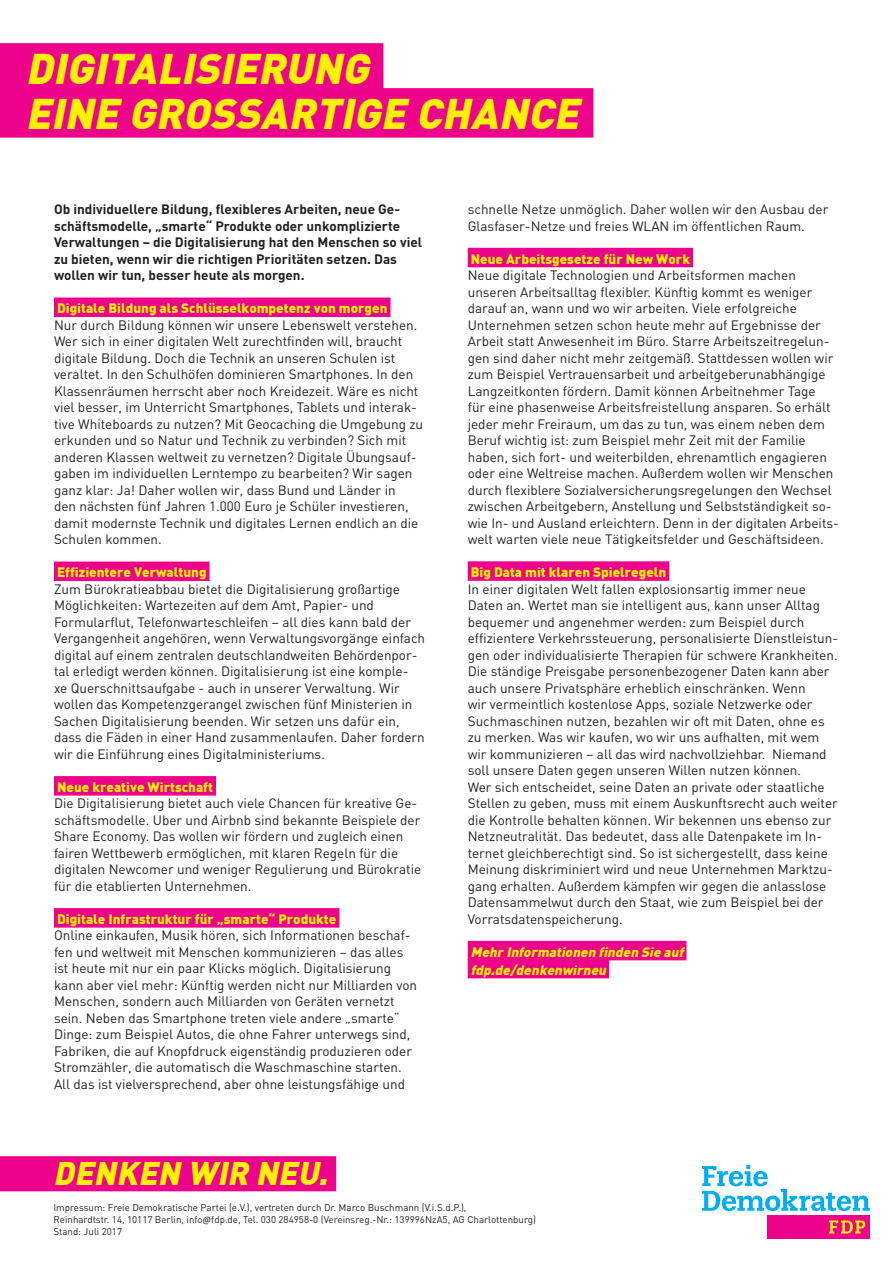
<style>
.page{position:relative;width:893px;height:1263px;background:#fff}
.page>*{position:absolute;margin:0;border:0;box-sizing:border-box;transform-origin:0 0}
.t1{font:italic 900 42px/45px "DIN";color:#fff101}
.t2{font:italic 900 32.1px "DIN";color:#fff101}
.t3{font:13.5px/16.5px "DIN";color:#231f20}
.t4{font:700 13.5px/16.5px "DIN";color:#231f20}
.t5{font:900 13.5px "DIN";color:#fff101}
.t6{font:italic 900 13.5px/18px "DIN";color:#fff101}
.t7{font:9.75px/11.7px "DIN";color:#231f20}
.s1{font-family:"Calibri"}
</style>
<div class="page">
<div style="left:54px;top:298px;width:337px;height:19px;background:#ed028c"></div>
<div style="left:54px;top:562px;width:156px;height:19px;background:#ed028c"></div>
<div style="left:54px;top:776px;width:162px;height:20px;background:#ed028c"></div>
<div style="left:54px;top:908px;width:285px;height:20px;background:#ed028c"></div>
<div style="left:468px;top:248px;width:225px;height:19px;background:#ed028c"></div>
<div style="left:468px;top:561px;width:201px;height:20px;background:#ed028c"></div>
<div style="left:468px;top:941px;width:218px;height:19px;background:#ed028c"></div>
<div style="left:468px;top:959px;width:141px;height:19px;background:#ed028c"></div>
<div style="left:0;top:43px;width:383px;height:50px;background:#ed028c"></div>
<div style="left:0;top:88px;width:593px;height:50px;background:#ed028c"></div>
<div style="left:0;top:1156px;width:336px;height:35px;background:#ed028c"></div>
<svg style="left:702px;top:1165px;width:168px;height:46px"></svg>
<div style="left:768px;top:1215px;width:102px;height:24px;background:#ed028c"></div>
<svg style="left:829px;top:1220px;width:36px;height:13px"></svg>
<h1 class="t1" style="left:25px;top:44px;width:565px">DIGITALISIERUNG<br>EINE GROSSARTIGE CHANCE</h1>
<p class="t4" style="left:54px;top:201px;width:370px">Ob individuellere Bildung, flexibleres Arbeiten, neue Ge&shy;schäftsmodelle, „smarte“ Produkte oder unkomplizierte Verwaltungen – die Digitalisierung hat den Menschen so viel zu bieten, wenn wir die richtigen Prioritäten setzen. Das wollen wir tun, besser heute als morgen.</p>
<p class="t5" style="left:57px;top:299px;width:332px">Digitale Bildung als Schlüsselkompetenz von morgen</p>
<p class="t3" style="left:54px;top:316px;width:371px">Nur durch Bildung können wir unsere Lebenswelt verstehen.<br>Wer sich in einer digitalen Welt zurechtfinden will, braucht digitale Bildung. Doch die Technik an unseren Schulen ist veraltet. In den Schulhöfen dominieren Smartphones. In den Klassenräumen herrscht aber noch Kreidezeit. Wäre es nicht viel besser, im Unterricht Smartphones, Tablets und interak&shy;tive Whiteboards zu nutzen? Mit Geocaching die Umgebung zu erkunden und so Natur und Technik zu verbinden? Sich mit anderen Klassen weltweit zu vernetzen? Digitale Übungsauf&shy;gaben im individuellen Lerntempo zu bearbeiten? Wir sagen ganz klar: Ja! Daher wollen wir, dass Bund und Länder in<br>den nächsten fünf Jahren 1.000 Euro je Schüler investieren, damit modernste Technik und digitales Lernen endlich an die Schulen kommen.</p>
<p class="t5" style="left:57px;top:563px;width:151px">Effizientere Verwaltung</p>
<p class="t3" style="left:54px;top:580px;width:373px">Zum Bürokratieabbau bietet die Digitalisierung großartige Möglichkeiten: Wartezeiten auf dem Amt, Papier- und Formularflut, Telefonwarteschleifen – all dies kann bald der Vergangenheit angehören, wenn Verwaltungsvorgänge einfach digital auf einem zentralen deutschlandweiten Behördenpor&shy;tal erledigt werden können. Digitalisierung ist eine komple-<br>xe Querschnittsaufgabe - auch in unserer Verwaltung. Wir wollen das Kompetenzgerangel zwischen fünf Ministerien in Sachen Digitalisierung beenden. Wir setzen uns dafür ein, dass die Fäden in einer Hand zusammenlaufen. Daher fordern wir die Einführung eines Digitalministeriums.</p>
<p class="t5" style="left:57px;top:778px;width:158px">Neue kreative Wirtschaft</p>
<p class="t3" style="left:54px;top:795px;width:369px">Die Digitalisierung bietet auch viele Chancen für kreative Ge&shy;schäftsmodelle. Uber und Airbnb sind bekannte Beispiele der Share Economy. Das wollen wir fördern und zugleich einen fairen Wettbewerb ermöglichen, mit klaren Regeln für die digitalen Newcomer und weniger Regulierung und Bürokratie für die etablierten Unternehmen.</p>
<p class="t5" style="left:57px;top:910px;width:281px">Digitale Infrastruktur für „smarte“ Produkte</p>
<p class="t3" style="left:54px;top:927px;width:365px">Online einkaufen, Musik hören, sich Informationen beschaf&shy;fen und weltweit mit Menschen kommunizieren – das alles ist heute mit nur ein paar Klicks möglich. Digitalisierung kann aber viel mehr: Künftig werden nicht nur Milliarden von Menschen, sondern auch Milliarden von Geräten vernetzt sein. Neben das Smartphone treten viele andere „smarte“ Dinge: zum Beispiel Autos, die ohne Fahrer unterwegs sind, Fabriken, die auf Knopfdruck eigenständig produzieren oder Stromzähler, die automatisch die Waschmaschine starten.<br>All das ist vielversprechend, aber ohne leistungsfähige und</p>
<p class="t3" style="left:468px;top:201px;width:362px">schnelle Netze unmöglich. Daher wollen wir den Ausbau der<br>Glasfaser-Netze und freies WLAN im öffentlichen Raum.</p>
<p class="t5" style="left:471px;top:250px;width:221px">Neue Arbeitsgesetze für New Work</p>
<p class="t3" style="left:468px;top:267px;width:373px">Neue digitale Technologien und Arbeitsformen machen unseren Arbeitsalltag flexibler. Künftig kommt es weniger darauf an, wann und wo wir arbeiten. Viele erfolgreiche Unternehmen setzen schon heute mehr auf Ergebnisse der Arbeit statt Anwesenheit im Büro. Starre Arbeitszeitregelun&shy;gen sind daher nicht mehr zeitgemäß. Stattdessen wollen wir zum Beispiel Vertrauensarbeit und arbeitgeberunabhängige Langzeitkonten fördern. Damit können Arbeitnehmer Tage<br>für eine phasenweise Arbeitsfreistellung ansparen. So erhält jeder mehr Freiraum, um das zu tun, was einem neben dem Beruf wichtig ist: zum Beispiel mehr Zeit mit der Familie haben, sich fort- und weiterbilden, ehrenamtlich engagieren oder eine Weltreise machen. Außerdem wollen wir Menschen durch flexiblere Sozialversicherungsregelungen den Wechsel zwischen Arbeitgebern, Anstellung und Selbstständigkeit so&shy;wie In- und Ausland erleichtern. Denn in der digitalen Arbeits&shy;welt warten viele neue Tätigkeitsfelder und Geschäftsideen.</p>
<p class="t5" style="left:471px;top:563px;width:197px">Big Data mit klaren Spielregeln</p>
<p class="t3" style="left:468px;top:580px;width:372px">In einer digitalen Welt fallen explosionsartig immer neue Daten an. Wertet man sie intelligent aus, kann unser Alltag bequemer und angenehmer werden: zum Beispiel durch effizientere Verkehrssteuerung, personalisierte Dienstleistun&shy;gen oder individualisierte Therapien für schwere Krankheiten.<br>Die ständige Preisgabe personenbezogener Daten kann aber auch unsere Privatsphäre erheblich einschränken. Wenn<br>wir vermeintlich kostenlose Apps, soziale Netzwerke oder Suchmaschinen nutzen, bezahlen wir oft mit Daten, ohne es zu merken. Was wir kaufen, wo wir uns aufhalten, mit wem wir kommunizieren – all das wird nachvollziehbar. Niemand soll unsere Daten gegen unseren Willen nutzen können.<br>Wer sich entscheidet, seine Daten an private oder staatliche Stellen zu geben, muss mit einem Auskunftsrecht auch weiter die Kontrolle behalten können. Wir bekennen uns ebenso zur Netzneutralität. Das bedeutet, dass alle Datenpakete im In&shy;ternet gleichberechtigt sind. So ist sichergestellt, dass keine Meinung diskriminiert wird und neue Unternehmen Marktzu&shy;gang erhalten. Außerdem kämpfen wir gegen die anlasslose Datensammelwut durch den Staat, wie zum Beispiel bei der Vorratsdatenspeicherung.</p>
<p class="t6" style="left:471px;top:942px;width:217px">Mehr Informationen finden Sie auf fdp.de/denkenwirneu</p>
<h2 class="t2" style="left:53px;top:1152px;width:284px">DENKEN WIR NEU.</h2>
<p class="t7" style="left:54px;top:1202px;width:484px">Impressum: Freie Demokratische Partei (e.V.), vertreten durch Dr. Marco Buschmann (V.i.S.d.P.),<br>Reinhardtstr. 14, 10117 Berlin, info<span class="s1">@</span>fdp.de, Tel. 030 284958-0 (Vereinsreg.-Nr.: 139996NzA5, AG Charlottenburg)<br>Stand: Juli 2017</p>
</div>
